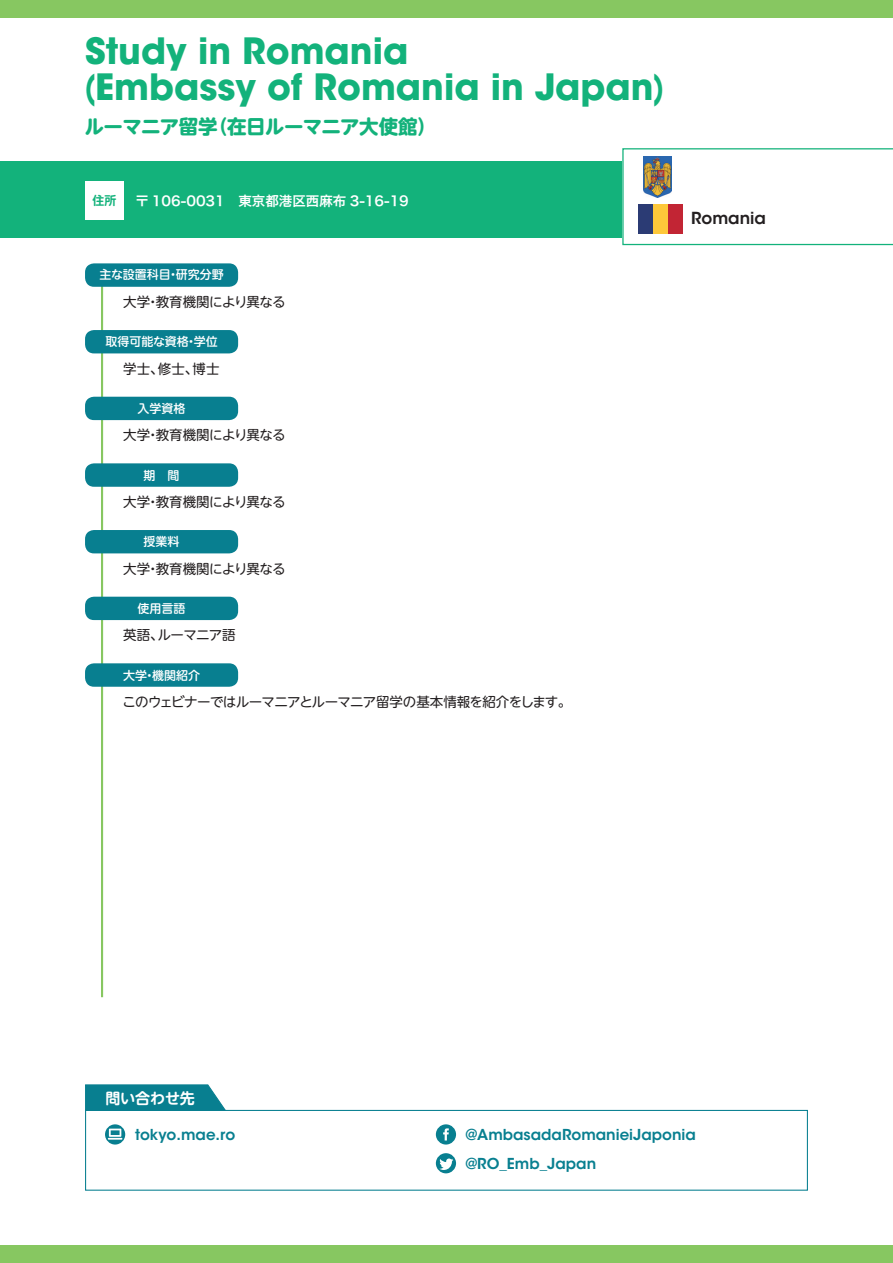
<style>
.page{position:relative;width:893px;height:1263px;background:#fff}
.page>*{position:absolute;margin:0;border:0;box-sizing:border-box;transform-origin:0 0}
.t1{font:700 36px/36px "ITC Avant Garde Std";color:#13b27b}
.t2{font:700 19.5px "UD Shin M Go Pro";letter-spacing:-.02em;color:#13b27b}
.t3{font:600 16.5px "ITC Avant Garde Std";color:#231f20}
.t4{font:600 15px/28.8px "ITC Avant Garde Std";color:#087f90}
.t5{font:700 15px "UD Shin M Go Pro De";letter-spacing:-.01em;color:#fff}
.t6{font:13.5px "UD Shin M Go Pro";letter-spacing:-.035em;color:#231f20}
.t7{font:13.5px "Hira Kaku Std N W6";color:#fff}
.t8{font:500 12px "UD Shin M Go Pro";color:#fff}
.t9{font:700 12px "UD Shin M Go Pro De";color:#13b27b}
.s1{font-size:32.4px}
</style>
<div class="page">
<div style="left:0;top:1246px;width:893px;height:17px;background:#87c761"></div>
<div style="left:0;top:0;width:893px;height:17px;background:#87c761"></div>
<div style="left:0;top:162px;width:893px;height:76px;background:#13b27b"></div>
<div style="left:622px;top:148px;width:271px;height:97px;background:#fff"></div>
<div style="left:85px;top:181px;width:38px;height:39px;background:#fff"></div>
<div style="left:638px;top:204px;width:15px;height:30px;background:#2b3b74"></div>
<div style="left:653px;top:204px;width:15px;height:30px;background:#fec83a"></div>
<div style="left:668px;top:204px;width:15px;height:30px;background:#c22534"></div>
<hr style="left:101px;top:286px;width:2px;height:711px;background:#87c761">
<div style="left:85px;top:263px;width:153px;height:24px;background:#087f90;border-radius:9px"></div>
<div style="left:85px;top:330px;width:153px;height:23px;background:#087f90;border-radius:9px"></div>
<div style="left:85px;top:397px;width:153px;height:23px;background:#087f90;border-radius:9px"></div>
<div style="left:85px;top:463px;width:153px;height:24px;background:#087f90;border-radius:9px"></div>
<div style="left:85px;top:530px;width:153px;height:23px;background:#087f90;border-radius:9px"></div>
<div style="left:85px;top:597px;width:153px;height:23px;background:#087f90;border-radius:9px"></div>
<div style="left:85px;top:663px;width:153px;height:24px;background:#087f90;border-radius:9px"></div>
<div style="left:85px;top:1110px;width:723px;height:81px;border:1px solid #087f90"></div>
<svg style="left:85px;top:1084px;width:142px;height:27px;background:#1b8998"></svg>
<div style="left:105px;top:1124px;width:20px;height:20px;background:#087f90;border-radius:50%"></div>
<svg style="left:108px;top:1128px;width:14px;height:12px"></svg>
<svg style="left:436px;top:1124px;width:20px;height:20px"></svg>
<div style="left:436px;top:1153px;width:20px;height:20px;background:#087f90;border-radius:50%"></div>
<svg style="left:439px;top:1158px;width:14px;height:12px"></svg>
<img style="left:644px;top:157px;width:28px;height:40px">
<h1 class="t1" style="left:85px;top:33px;width:580px">Study in Romania<br><span class="s1">(</span>Embassy of Romania in Japan<span class="s1">)</span></h1>
<h2 class="t2" style="left:85px;top:111px;width:353px">ルーマニア留学（在日ルーマニア大使館）</h2>
<p class="t9" style="left:92px;top:191px;width:25px">住所</p>
<p class="t7" style="left:136px;top:190px;width:275px">〒 106-0031　東京都港区西麻布 3-16-19</p>
<p class="t8" style="left:99px;top:265px;width:126px">主な設置科目・研究分野</p>
<p class="t6" style="left:123px;top:291px;width:164px">大学・教育機関により異なる</p>
<p class="t8" style="left:105px;top:332px;width:114px">取得可能な資格・学位</p>
<p class="t6" style="left:123px;top:358px;width:98px">学士、修士、博士</p>
<p class="t8" style="left:138px;top:399px;width:49px">入学資格</p>
<p class="t6" style="left:123px;top:424px;width:164px">大学・教育機関により異なる</p>
<p class="t8" style="left:144px;top:465px;width:37px">期　間</p>
<p class="t6" style="left:123px;top:491px;width:164px">大学・教育機関により異なる</p>
<p class="t8" style="left:144px;top:532px;width:37px">授業料</p>
<p class="t6" style="left:123px;top:558px;width:164px">大学・教育機関により異なる</p>
<p class="t8" style="left:138px;top:599px;width:49px">使用言語</p>
<p class="t6" style="left:123px;top:624px;width:114px">英語、ルーマニア語</p>
<p class="t8" style="left:123px;top:665px;width:78px">大学・機関紹介</p>
<p class="t6" style="left:123px;top:691px;width:450px">このウェビナーではルーマニアとルーマニア留学の基本情報を紹介をします。</p>
<p class="t3" style="left:691px;top:207px;width:76px">Romania</p>
<p class="t5" style="left:105px;top:1086px;width:91px">問い合わせ先</p>
<p class="t4" style="left:135px;top:1120px;width:102px">tokyo.mae.ro</p>
<p class="t4" style="left:466px;top:1120px;width:232px">@AmbasadaRomanieiJaponia @RO_Emb_Japan</p>
</div>
